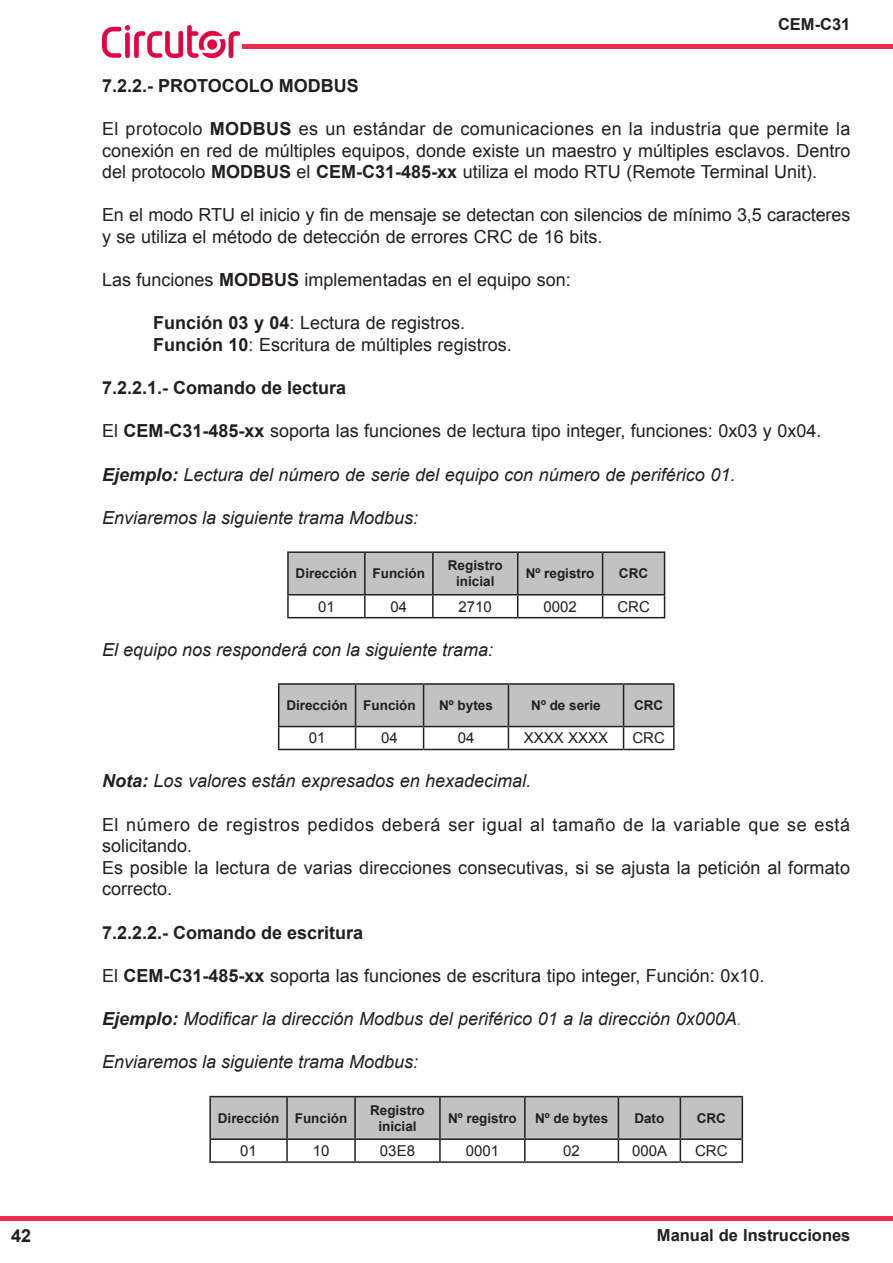
<style>
.page{position:relative;width:893px;height:1263px;background:#fff}
.page>*{position:absolute;margin:0;border:0;box-sizing:border-box;transform-origin:0 0}
.texte_normal{font:18px/21.6px "Arial";color:#231f20}
.texte_normal-2{font:italic 18px "Arial";color:#231f20}
.texte_normal-3{font:18px/21.6px "Arial";letter-spacing:.03em;color:#231f20}
.Punto_Capitulo_3{font:700 18px "Arial";color:#231f20}
.Punto_Capitulo_2{font:700 18px "Arial";color:#231f20}
.t1{font:700 16.5px "Arial";color:#231f20}
.t2{font:15px "Arial";color:#231f20}
.t3{font:700 13.5px/16.2px "Arial";color:#231f20;text-align:center}
.s1{font-weight:700}
.s2{color:#00aeef}
</style>
<div class="page">
<hr style="left:287px;top:551px;width:78px;height:2px;background:#231f20">
<hr style="left:287px;top:553px;width:2px;height:41px;background:#231f20">
<hr style="left:365px;top:551px;width:68px;height:2px;background:#231f20">
<hr style="left:433px;top:551px;width:85px;height:2px;background:#231f20">
<hr style="left:518px;top:551px;width:85px;height:2px;background:#231f20">
<hr style="left:603px;top:551px;width:62px;height:2px;background:#231f20">
<hr style="left:287px;top:594px;width:78px;height:1px;background:#231f20">
<hr style="left:287px;top:595px;width:2px;height:22px;background:#231f20">
<svg style="left:288px;top:552px;width:377px;height:65px"></svg>
<hr style="left:287px;top:617px;width:78px;height:1px;background:#231f20">
<hr style="left:365px;top:617px;width:68px;height:1px;background:#231f20">
<hr style="left:433px;top:617px;width:85px;height:1px;background:#231f20">
<hr style="left:518px;top:617px;width:85px;height:1px;background:#231f20">
<hr style="left:603px;top:617px;width:62px;height:1px;background:#231f20">
<hr style="left:278px;top:683px;width:78px;height:2px;background:#231f20">
<hr style="left:356px;top:683px;width:68px;height:2px;background:#231f20">
<hr style="left:424px;top:683px;width:84px;height:2px;background:#231f20">
<hr style="left:508px;top:683px;width:116px;height:2px;background:#231f20">
<hr style="left:624px;top:683px;width:51px;height:2px;background:#231f20">
<hr style="left:673px;top:685px;width:2px;height:41px;background:#231f20">
<hr style="left:624px;top:726px;width:51px;height:1px;background:#231f20">
<svg style="left:278px;top:684px;width:396px;height:65px"></svg>
<hr style="left:673px;top:727px;width:2px;height:22px;background:#231f20">
<hr style="left:278px;top:749px;width:78px;height:1px;background:#231f20">
<hr style="left:356px;top:749px;width:68px;height:1px;background:#231f20">
<hr style="left:424px;top:749px;width:84px;height:1px;background:#231f20">
<hr style="left:508px;top:749px;width:116px;height:1px;background:#231f20">
<hr style="left:624px;top:749px;width:51px;height:1px;background:#231f20">
<hr style="left:209px;top:1096px;width:78px;height:1px;background:#231f20">
<hr style="left:209px;top:1097px;width:2px;height:41px;background:#231f20">
<hr style="left:209px;top:1138px;width:78px;height:2px;background:#231f20">
<hr style="left:209px;top:1140px;width:2px;height:21px;background:#231f20">
<svg style="left:210px;top:1096px;width:533px;height:65px"></svg>
<hr style="left:209px;top:1161px;width:78px;height:2px;background:#231f20">
<hr style="left:287px;top:1161px;width:68px;height:2px;background:#231f20">
<hr style="left:355px;top:1161px;width:85px;height:2px;background:#231f20">
<hr style="left:440px;top:1161px;width:85px;height:2px;background:#231f20">
<hr style="left:525px;top:1161px;width:93px;height:2px;background:#231f20">
<hr style="left:618px;top:1161px;width:62px;height:2px;background:#231f20">
<hr style="left:680px;top:1161px;width:63px;height:2px;background:#231f20">
<div style="left:0;top:1216px;width:893px;height:5px;background:#ee2d50"></div>
<div style="left:242px;top:44px;width:651px;height:5px;background:#ee2d50"></div>
<img style="left:102px;top:25px;width:138px;height:33px">
<p class="Punto_Capitulo_3" style="left:11px;top:1224px;width:22px">42</p>
<p class="t1" style="left:778px;top:13px;width:74px">CEM-C31</p>
<p class="Punto_Capitulo_2" style="left:102px;top:73px;width:258px">7.2.2.- PROTOCOLO MODBUS</p>
<p class="texte_normal" style="left:102px;top:118px;width:750px;text-align:justify">El protocolo <span class="s1">MODBUS</span> es un estándar de comunicaciones en la industria que permite la conexión en red de múltiples equipos, donde existe un maestro y múltiples esclavos. Dentro del protocolo <span class="s1">MODBUS</span> el <span class="s1">CEM-C31-485-xx</span> utiliza el modo RTU (Remote Terminal Unit).</p>
<p class="texte_normal" style="left:102px;top:204px;width:750px">En el modo RTU el inicio y fin de mensaje se detectan con silencios de mínimo 3,5 caracteres y se utiliza el método de detección de errores CRC de 16 bits.</p>
<p class="texte_normal" style="left:102px;top:269px;width:470px">Las funciones <span class="s1">MODBUS</span> implementadas en el equipo son:</p>
<p class="texte_normal" style="left:153px;top:312px;width:314px"><span class="s1">Función 03 y 04</span>: Lectura de registros.</p>
<p class="texte_normal" style="left:153px;top:334px;width:360px"><span class="s1">Función 10</span>: Escritura de múltiples registros.</p>
<p class="Punto_Capitulo_3" style="left:102px;top:376px;width:246px">7.2.2.1.- Comando de lectura</p>
<p class="texte_normal" style="left:102px;top:420px;width:721px">El <span class="s1">CEM-C31-485-xx</span> soporta las funciones de lectura tipo integer, funciones: 0x03 y 0x04.</p>
<p class="texte_normal-2" style="left:102px;top:463px;width:635px"><span class="s1">Ejemplo:</span> Lectura del número de serie del equipo con número de periférico 01.</p>
<p class="texte_normal-2" style="left:102px;top:506px;width:318px">Enviaremos la siguiente trama Modbus:</p>
<p class="t3" style="left:296px;top:566px;width:63px">Dirección</p>
<p class="t3" style="left:373px;top:566px;width:54px">Función</p>
<p class="t3" style="left:448px;top:558px;width:56px">Registro inicial</p>
<p class="t3" style="left:526px;top:566px;width:70px">Nº registro</p>
<p class="t3" style="left:619px;top:566px;width:31px">CRC</p>
<p class="t2" style="left:318px;top:597px;width:18px">01</p>
<p class="t2" style="left:390px;top:597px;width:18px">04</p>
<p class="t2" style="left:459px;top:597px;width:35px">2710</p>
<p class="t2" style="left:543px;top:597px;width:35px">0002</p>
<p class="t2" style="left:617px;top:597px;width:34px">CRC</p>
<p class="texte_normal-2" style="left:102px;top:638px;width:393px">El equipo nos responderá con la siguiente trama:</p>
<p class="t3" style="left:286px;top:698px;width:63px">Dirección</p>
<p class="t3" style="left:363px;top:698px;width:54px">Función</p>
<p class="t3" style="left:439px;top:698px;width:55px">Nº bytes</p>
<p class="t3" style="left:531px;top:698px;width:71px">Nº de serie</p>
<p class="t3" style="left:634px;top:698px;width:31px">CRC</p>
<p class="t2" style="left:309px;top:728px;width:18px">01</p>
<p class="t2" style="left:381px;top:728px;width:18px">04</p>
<p class="t2" style="left:458px;top:728px;width:18px">04</p>
<p class="t2" style="left:524px;top:728px;width:86px">XXXX XXXX</p>
<p class="t2" style="left:632px;top:728px;width:34px">CRC</p>
<p class="texte_normal-2" style="left:102px;top:769px;width:431px"><span class="s1">Nota:</span> Los valores están expresados en hexadecimal.</p>
<p class="texte_normal-3" style="left:102px;top:814px;width:750px">El número de registros pedidos deberá ser igual al tamaño de la variable que se está solicitando.</p>
<p class="texte_normal" style="left:102px;top:857px;width:749px">Es posible la lectura de varias direcciones consecutivas, si se ajusta la petición al formato correcto.</p>
<p class="Punto_Capitulo_3" style="left:102px;top:920px;width:263px">7.2.2.2.- Comando de escritura</p>
<p class="texte_normal" style="left:102px;top:965px;width:664px">El <span class="s1">CEM-C31-485-xx</span> soporta las funciones de escritura tipo integer, Función: 0x10.</p>
<p class="texte_normal-2" style="left:102px;top:1007px;width:641px"><span class="s1">Ejemplo:</span> Modificar la dirección Modbus del periférico 01 a la dirección 0x000A<span class="s2">.</span></p>
<p class="texte_normal-2" style="left:102px;top:1050px;width:318px">Enviaremos la siguiente trama Modbus:</p>
<p class="t3" style="left:218px;top:1110px;width:63px">Dirección</p>
<p class="t3" style="left:295px;top:1110px;width:54px">Función</p>
<p class="t3" style="left:370px;top:1102px;width:56px">Registro inicial</p>
<p class="t3" style="left:448px;top:1110px;width:70px">Nº registro</p>
<p class="t3" style="left:535px;top:1110px;width:75px">Nº de bytes</p>
<p class="t3" style="left:634px;top:1110px;width:31px">Dato</p>
<p class="t3" style="left:697px;top:1110px;width:31px">CRC</p>
<p class="t2" style="left:240px;top:1141px;width:18px">01</p>
<p class="t2" style="left:313px;top:1141px;width:18px">10</p>
<p class="t2" style="left:380px;top:1141px;width:37px">03E8</p>
<p class="t2" style="left:466px;top:1141px;width:35px">0001</p>
<p class="t2" style="left:563px;top:1141px;width:18px">02</p>
<p class="t2" style="left:632px;top:1141px;width:37px">000A</p>
<p class="t2" style="left:695px;top:1141px;width:34px">CRC</p>
<p class="t1" style="left:657px;top:1224px;width:195px">Manual de Instrucciones</p>
</div>
